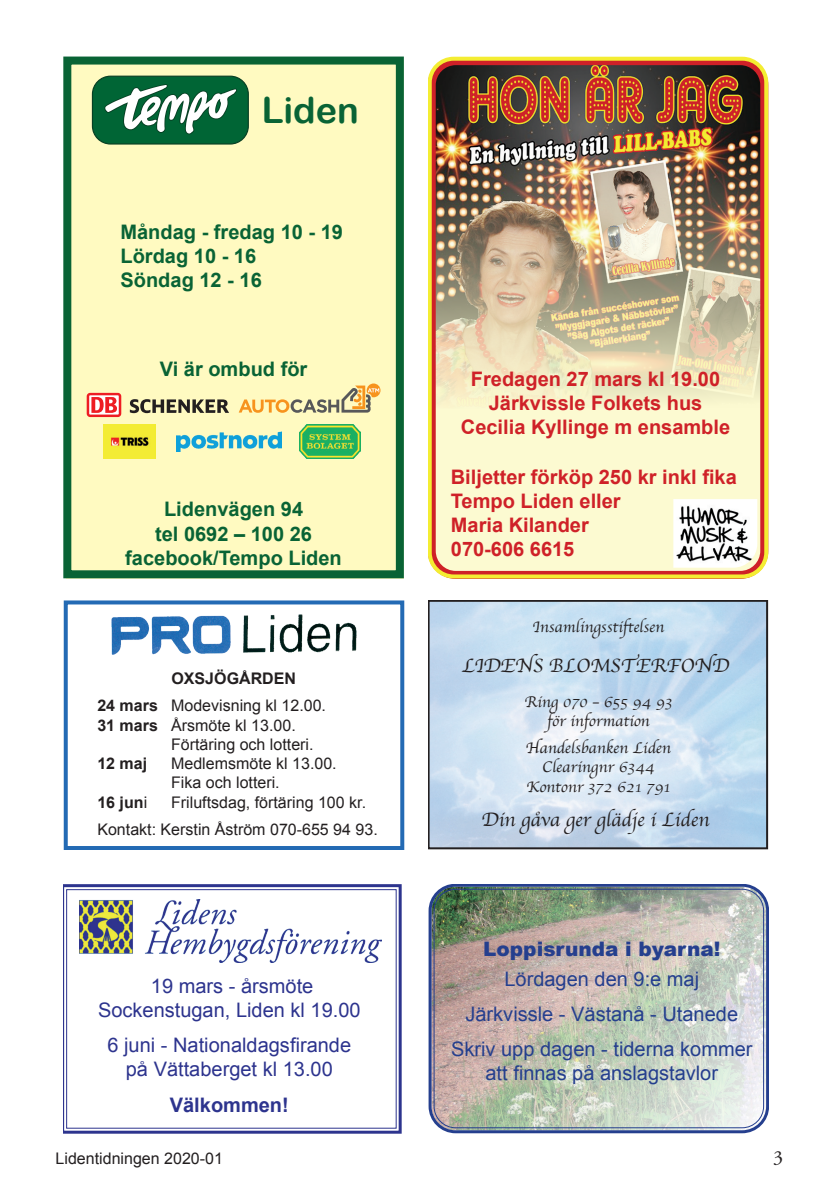
<style>
.page{position:relative;width:840px;height:1191px;background:#fff}
.page>*{position:absolute;margin:0;border:0;box-sizing:border-box;transform-origin:0 0}
.t1{font:36px "Arial Rounded MT Bold";color:#096335}
.t2{font:700 20px/24px "Arial";color:#cf2128;text-align:center}
.t3{font:700 20px/24px "Arial";color:#096335}
.t4{font:20px/35.4px "Arial";color:#253f8e;text-align:center}
.t5{font:20px/24px "Arial";color:#2d348e;text-align:center}
.t6{font:20px "Apple Chancery";color:#231f20}
.t7{font:900 20px "Arial";color:#253f8e}
.t8{font:700 20px "Arial";color:#2d348e}
.t9{font:20px "Adobe Garamond Pro";color:#231f20}
.t10{font:16px/19.2px "Arial";color:#231f20}
.t11{font:16px/19.2px "Apple Chancery";color:#231f20;text-align:center}
.t12{font:700 16px "Arial";color:#231f20}
.s1{font-weight:700}
.s2{font-weight:400}
</style>
<div class="page">
<svg style="left:63px;top:884px;width:339px;height:250px"></svg>
<div style="left:66px;top:889px;width:330px;height:239px;border:1px solid #2d348e"></div>
<img style="left:79px;top:900px;width:302px;height:62px">
<div style="left:429px;top:58px;width:338px;height:519px;background:#fcfad1;border-radius:24px"></div>
<img style="left:673px;top:499px;width:83px;height:68px">
<img style="left:437px;top:59px;width:326px;height:343px">
<div style="left:428px;top:57px;width:339px;height:521px;border:8px solid #cf2128;border-radius:24px"></div>
<div style="left:428px;top:57px;width:339px;height:521px;border:4px solid #f4ed32;border-radius:24px"></div>
<div style="left:66px;top:60px;width:338px;height:518px;background:#fffac1"></div>
<div style="left:63px;top:57px;width:340px;height:521px;border:8px solid #096335"></div>
<svg style="left:92px;top:76px;width:157px;height:68px;background:#3f8763"></svg>
<svg style="left:238px;top:383px;width:142px;height:30px"></svg>
<svg style="left:130px;top:399px;width:99px;height:14px"></svg>
<div style="left:87px;top:393px;width:34px;height:24px;background:linear-gradient(to right,#ee1d23,#ee1d23);border-radius:3px"></div>
<div style="left:89px;top:395px;width:30px;height:19px;background:#fff"></div>
<svg style="left:91px;top:397px;width:26px;height:16px"></svg>
<img style="left:177px;top:431px;width:104px;height:20px">
<img style="left:300px;top:424px;width:60px;height:34px">
<img style="left:104px;top:424px;width:51px;height:34px">
<img style="left:431px;top:603px;width:333px;height:243px">
<div style="left:428px;top:600px;width:339px;height:249px;border:2px solid #231f20"></div>
<img style="left:432px;top:886px;width:333px;height:244px">
<div style="left:428px;top:884px;width:340px;height:249px;border:3px solid #253f8e;border-radius:26px"></div>
<div style="left:433px;top:888px;width:330px;height:240px;border:1px solid #253f8e;border-radius:22px"></div>
<div style="left:64px;top:600px;width:340px;height:249px;border:4px solid #236ab4"></div>
<img style="left:111px;top:614px;width:245px;height:41px">
<h1 class="t1" style="left:261px;top:89px;width:99px">Liden</h1>
<p class="t3" style="left:120px;top:221px;width:224px">Måndag - fredag 10 - 19<br>Lördag 10 - 16<br>Söndag 12 - 16</p>
<p class="t3" style="left:160px;top:358px;width:149px">Vi är ombud för</p>
<p class="t3" style="left:125px;top:498px;width:218px;text-align:center">Lidenvägen 94<br>tel 0692 – 100 26 facebook/Tempo Liden</p>
<p class="t12" style="left:171px;top:667px;width:126px">OXSJÖGÅRDEN</p>
<p class="t10" style="left:97px;top:696px;width:230px"><span class="s1">24 mars</span> Modevisning kl 12.00.</p>
<p class="t10" style="left:97px;top:715px;width:200px"><span class="s1">31 mars</span> Årsmöte kl 13.00.</p>
<p class="t10" style="left:171px;top:735px;width:144px">Förtäring och lotteri.</p>
<p class="t12" style="left:97px;top:753px;width:51px">12 maj</p>
<p class="t10" style="left:171px;top:754px;width:167px">Medlemsmöte kl 13.00.<br>Fika och lotteri.</p>
<p class="t12" style="left:97px;top:791px;width:51px">16 jun<span class="s2">i</span></p>
<p class="t10" style="left:97px;top:788px;width:282px;line-height:27.6px;text-indent:74px">Friluftsdag, förtäring 100 kr.<br>Kontakt: Kerstin Åström 070-655 94 93.</p>
<p class="t5" style="left:98px;top:974px;width:264px">19 mars - årsmöte<br>Sockenstugan, Liden kl 19.00</p>
<p class="t5" style="left:107px;top:1033px;width:245px">6 juni - Nationaldagsfirande på Vättaberget kl 13.00</p>
<p class="t8" style="left:170px;top:1091px;width:120px">Välkommen!</p>
<p class="t2" style="left:460px;top:367px;width:270px">Fredagen 27 mars kl 19.00<br>Järkvissle Folkets hus<br>Cecilia Kyllinge m ensamble</p>
<p class="t2" style="left:450px;top:465px;width:287px;text-align:left">Biljetter förköp 250 kr inkl fika<br>Tempo Liden eller<br>Maria Kilander<br>070-606 6615</p>
<p class="t11" style="left:532px;top:617px;width:133px">Insamlingsstiftelsen</p>
<p class="t6" style="left:461px;top:650px;width:269px">LIDENS BLOMSTERFOND</p>
<p class="t11" style="left:524px;top:692px;width:149px">Ring 070 – 655 94 93 för information</p>
<p class="t11" style="left:525px;top:738px;width:146px">Handelsbanken Liden<br>Clearingnr 6344<br>Kontonr 372 621 791</p>
<p class="t6" style="left:481px;top:804px;width:229px">Din gåva ger glädje i Liden</p>
<p class="t7" style="left:483px;top:934px;width:238px">Loppisrunda i byarna!</p>
<p class="t4" style="left:451px;top:961px;width:303px">Lördagen den 9:e maj<br>Järkvissle - Västanå - Utanede<br>Skriv upp dagen - tiderna kommer</p>
<p class="t4" style="left:485px;top:1055px;width:234px">att finnas på anslagstavlor</p>
<p class="t10" style="left:56px;top:1148px;width:169px">Lidentidningen 2020-01</p>
<p class="t9" style="left:772px;top:1145px;width:11px">3</p>
</div>
